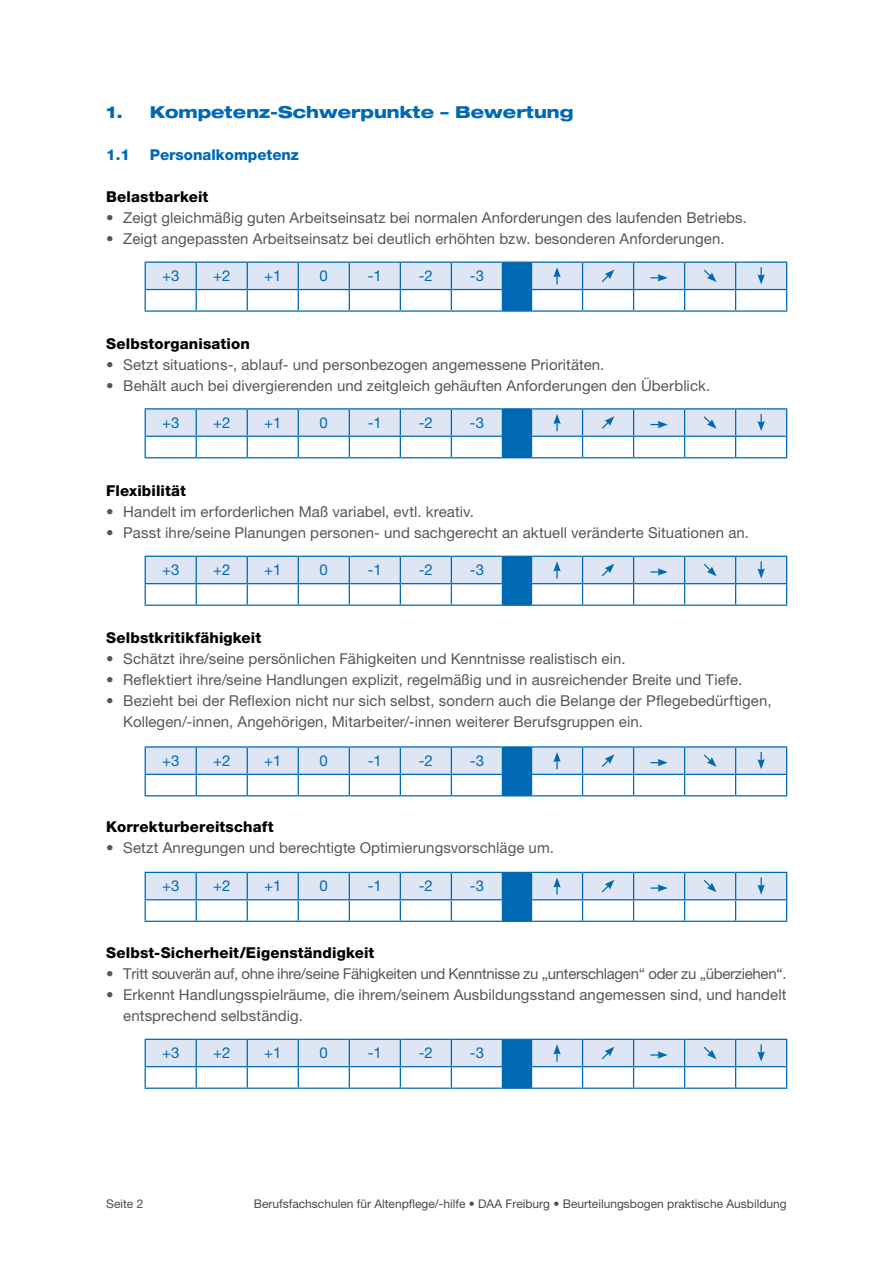
<style>
.page{position:relative;width:893px;height:1263px;background:#fff}
.page>*{position:absolute;margin:0;border:0;box-sizing:border-box;transform-origin:0 0}
.t1{font:800 expanded 16.5px "Helvetica Neue LT Pro";color:#0069b4}
.t2{font:15px/21px "Helvetica Neue LT Pro";letter-spacing:.005em;color:#575756}
.t3{font:800 15px "Helvetica Neue LT Pro";letter-spacing:.01em;color:#000}
.t4{font:15px "Helvetica Neue LT Pro";letter-spacing:-.02em;color:#575756}
.t5{font:15px "Helvetica Neue LT Pro";color:#0069b4}
.t6{font:800 15px "Helvetica Neue LT Pro";color:#0069b4}
.t7{font:12px "Helvetica Neue LT Pro";color:#4a4a49}
</style>
<div class="page">
<hr style="left:145px;top:261px;width:51px;height:2px;background:#0069b4">
<hr style="left:196px;top:261px;width:51px;height:2px;background:#0069b4">
<hr style="left:247px;top:261px;width:51px;height:2px;background:#0069b4">
<hr style="left:298px;top:261px;width:51px;height:2px;background:#0069b4">
<hr style="left:349px;top:261px;width:51px;height:2px;background:#0069b4">
<hr style="left:400px;top:261px;width:51px;height:2px;background:#0069b4">
<hr style="left:451px;top:261px;width:51px;height:2px;background:#0069b4">
<hr style="left:502px;top:261px;width:29px;height:2px;background:#0069b4">
<hr style="left:531px;top:261px;width:52px;height:2px;background:#0069b4">
<hr style="left:583px;top:261px;width:51px;height:2px;background:#0069b4">
<hr style="left:634px;top:261px;width:51px;height:2px;background:#0069b4">
<hr style="left:685px;top:261px;width:51px;height:2px;background:#0069b4">
<hr style="left:736px;top:261px;width:51px;height:2px;background:#0069b4">
<hr style="left:145px;top:310px;width:51px;height:2px;background:#0069b4">
<hr style="left:196px;top:310px;width:51px;height:2px;background:#0069b4">
<hr style="left:247px;top:310px;width:51px;height:2px;background:#0069b4">
<hr style="left:298px;top:310px;width:51px;height:2px;background:#0069b4">
<hr style="left:349px;top:310px;width:51px;height:2px;background:#0069b4">
<hr style="left:400px;top:310px;width:51px;height:2px;background:#0069b4">
<hr style="left:451px;top:310px;width:51px;height:2px;background:#0069b4">
<hr style="left:502px;top:310px;width:29px;height:2px;background:#0069b4">
<hr style="left:531px;top:310px;width:52px;height:2px;background:#0069b4">
<hr style="left:583px;top:310px;width:51px;height:2px;background:#0069b4">
<hr style="left:634px;top:310px;width:51px;height:2px;background:#0069b4">
<hr style="left:685px;top:310px;width:51px;height:2px;background:#0069b4">
<hr style="left:736px;top:310px;width:51px;height:2px;background:#0069b4">
<svg style="left:145px;top:262px;width:642px;height:49px"></svg>
<svg style="left:145px;top:408px;width:642px;height:50px"></svg>
<hr style="left:145px;top:604px;width:51px;height:2px;background:#0069b4">
<hr style="left:196px;top:604px;width:51px;height:2px;background:#0069b4">
<hr style="left:247px;top:604px;width:51px;height:2px;background:#0069b4">
<hr style="left:298px;top:604px;width:51px;height:2px;background:#0069b4">
<hr style="left:349px;top:604px;width:51px;height:2px;background:#0069b4">
<hr style="left:400px;top:604px;width:51px;height:2px;background:#0069b4">
<hr style="left:451px;top:604px;width:51px;height:2px;background:#0069b4">
<hr style="left:502px;top:604px;width:29px;height:2px;background:#0069b4">
<hr style="left:531px;top:604px;width:52px;height:2px;background:#0069b4">
<hr style="left:583px;top:604px;width:51px;height:2px;background:#0069b4">
<hr style="left:634px;top:604px;width:51px;height:2px;background:#0069b4">
<hr style="left:685px;top:604px;width:51px;height:2px;background:#0069b4">
<hr style="left:736px;top:604px;width:51px;height:2px;background:#0069b4">
<svg style="left:145px;top:556px;width:642px;height:49px"></svg>
<svg style="left:145px;top:746px;width:642px;height:50px"></svg>
<svg style="left:145px;top:872px;width:642px;height:50px"></svg>
<hr style="left:145px;top:1087px;width:51px;height:2px;background:#0069b4">
<hr style="left:196px;top:1087px;width:51px;height:2px;background:#0069b4">
<hr style="left:247px;top:1087px;width:51px;height:2px;background:#0069b4">
<hr style="left:298px;top:1087px;width:51px;height:2px;background:#0069b4">
<hr style="left:349px;top:1087px;width:51px;height:2px;background:#0069b4">
<hr style="left:400px;top:1087px;width:51px;height:2px;background:#0069b4">
<hr style="left:451px;top:1087px;width:51px;height:2px;background:#0069b4">
<hr style="left:502px;top:1087px;width:29px;height:2px;background:#0069b4">
<hr style="left:531px;top:1087px;width:52px;height:2px;background:#0069b4">
<hr style="left:583px;top:1087px;width:51px;height:2px;background:#0069b4">
<hr style="left:634px;top:1087px;width:51px;height:2px;background:#0069b4">
<hr style="left:685px;top:1087px;width:51px;height:2px;background:#0069b4">
<hr style="left:736px;top:1087px;width:51px;height:2px;background:#0069b4">
<svg style="left:145px;top:1039px;width:642px;height:49px"></svg>
<p class="t1" style="left:106px;top:102px;width:469px">1. Kompetenz-Schwerpunkte – Bewertung</p>
<p class="t6" style="left:106px;top:146px;width:25px">1.1</p>
<p class="t6" style="left:150px;top:146px;width:151px">Personalkompetenz</p>
<p class="t3" style="left:106px;top:188px;width:104px">Belastbarkeit</p>
<p class="t2" style="left:106px;top:207px;width:642px">• Zeigt gleichmäßig guten Arbeitseinsatz bei normalen Anforderungen des laufenden Betriebs.</p>
<p class="t2" style="left:106px;top:228px;width:620px">• Zeigt angepassten Arbeitseinsatz bei deutlich erhöhten bzw. besonderen Anforderungen.</p>
<p class="t5" style="left:162px;top:267px;width:19px">+3</p>
<p class="t5" style="left:213px;top:267px;width:19px">+2</p>
<p class="t5" style="left:264px;top:267px;width:19px">+1</p>
<p class="t5" style="left:320px;top:267px;width:10px">0</p>
<p class="t5" style="left:368px;top:267px;width:16px">-1</p>
<p class="t5" style="left:419px;top:267px;width:16px">-2</p>
<p class="t5" style="left:470px;top:267px;width:16px">-3</p>
<p class="t3" style="left:106px;top:335px;width:145px">Selbstorganisation</p>
<p class="t2" style="left:106px;top:354px;width:500px">• Setzt situations-, ablauf- und personbezogen angemessene Prioritäten.</p>
<p class="t2" style="left:106px;top:375px;width:605px">• Behält auch bei divergierenden und zeitgleich gehäuften Anforderungen den Überblick.</p>
<p class="t5" style="left:162px;top:414px;width:19px">+3</p>
<p class="t5" style="left:213px;top:414px;width:19px">+2</p>
<p class="t5" style="left:264px;top:414px;width:19px">+1</p>
<p class="t5" style="left:320px;top:414px;width:10px">0</p>
<p class="t5" style="left:368px;top:414px;width:16px">-1</p>
<p class="t5" style="left:419px;top:414px;width:16px">-2</p>
<p class="t5" style="left:470px;top:414px;width:16px">-3</p>
<p class="t3" style="left:106px;top:482px;width:81px">Flexibilität</p>
<p class="t2" style="left:106px;top:501px;width:369px">• Handelt im erforderlichen Maß variabel, evtl. kreativ.</p>
<p class="t2" style="left:106px;top:522px;width:644px">• Passt ihre/seine Planungen personen- und sachgerecht an aktuell veränderte Situationen an.</p>
<p class="t5" style="left:162px;top:561px;width:19px">+3</p>
<p class="t5" style="left:213px;top:561px;width:19px">+2</p>
<p class="t5" style="left:264px;top:561px;width:19px">+1</p>
<p class="t5" style="left:320px;top:561px;width:10px">0</p>
<p class="t5" style="left:368px;top:561px;width:16px">-1</p>
<p class="t5" style="left:419px;top:561px;width:16px">-2</p>
<p class="t5" style="left:470px;top:561px;width:16px">-3</p>
<p class="t3" style="left:106px;top:629px;width:156px">Selbstkritikfähigkeit</p>
<p class="t2" style="left:106px;top:648px;width:521px">• Schätzt ihre/seine persönlichen Fähigkeiten und Kenntnisse realistisch ein.</p>
<p class="t2" style="left:106px;top:669px;width:638px">• Reflektiert ihre/seine Handlungen explizit, regelmäßig und in ausreichender Breite und Tiefe.</p>
<p class="t2" style="left:123px;top:690px;width:650px;text-indent:-17px">• Bezieht bei der Reflexion nicht nur sich selbst, sondern auch die Belange der Pflegebedürftigen,<br>Kollegen/-innen, Angehörigen, Mitarbeiter/-innen weiterer Berufsgruppen ein.</p>
<p class="t5" style="left:162px;top:752px;width:19px">+3</p>
<p class="t5" style="left:213px;top:752px;width:19px">+2</p>
<p class="t5" style="left:264px;top:752px;width:19px">+1</p>
<p class="t5" style="left:320px;top:752px;width:10px">0</p>
<p class="t5" style="left:368px;top:752px;width:16px">-1</p>
<p class="t5" style="left:419px;top:752px;width:16px">-2</p>
<p class="t5" style="left:470px;top:752px;width:16px">-3</p>
<p class="t3" style="left:106px;top:818px;width:169px">Korrekturbereitschaft</p>
<p class="t2" style="left:106px;top:837px;width:449px">• Setzt Anregungen und berechtigte Optimierungsvorschläge um.</p>
<p class="t5" style="left:162px;top:877px;width:19px">+3</p>
<p class="t5" style="left:213px;top:877px;width:19px">+2</p>
<p class="t5" style="left:264px;top:877px;width:19px">+1</p>
<p class="t5" style="left:320px;top:877px;width:10px">0</p>
<p class="t5" style="left:368px;top:877px;width:16px">-1</p>
<p class="t5" style="left:419px;top:877px;width:16px">-2</p>
<p class="t5" style="left:470px;top:877px;width:16px">-3</p>
<p class="t3" style="left:106px;top:944px;width:270px">Selbst-Sicherheit/Eigenständigkeit</p>
<p class="t4" style="left:106px;top:965px;width:682px">• Tritt souverän auf, ohne ihre/seine Fähigkeiten und Kenntnisse zu „unterschlagen“ oder zu „überziehen“.</p>
<p class="t2" style="left:123px;top:984px;width:665px;text-indent:-17px">• Erkennt Handlungsspielräume, die ihrem/seinem Ausbildungsstand angemessen sind, und handelt entsprechend selbständig.</p>
<p class="t5" style="left:162px;top:1044px;width:19px">+3</p>
<p class="t5" style="left:213px;top:1044px;width:19px">+2</p>
<p class="t5" style="left:264px;top:1044px;width:19px">+1</p>
<p class="t5" style="left:320px;top:1044px;width:10px">0</p>
<p class="t5" style="left:368px;top:1044px;width:16px">-1</p>
<p class="t5" style="left:419px;top:1044px;width:16px">-2</p>
<p class="t5" style="left:470px;top:1044px;width:16px">-3</p>
<p class="t7" style="left:106px;top:1196px;width:39px">Seite 2</p>
<p class="t7" style="left:254px;top:1196px;width:534px">Berufsfachschulen für Altenpflege/-hilfe • DAA Freiburg • Beurteilungsbogen praktische Ausbildung</p>
</div>
